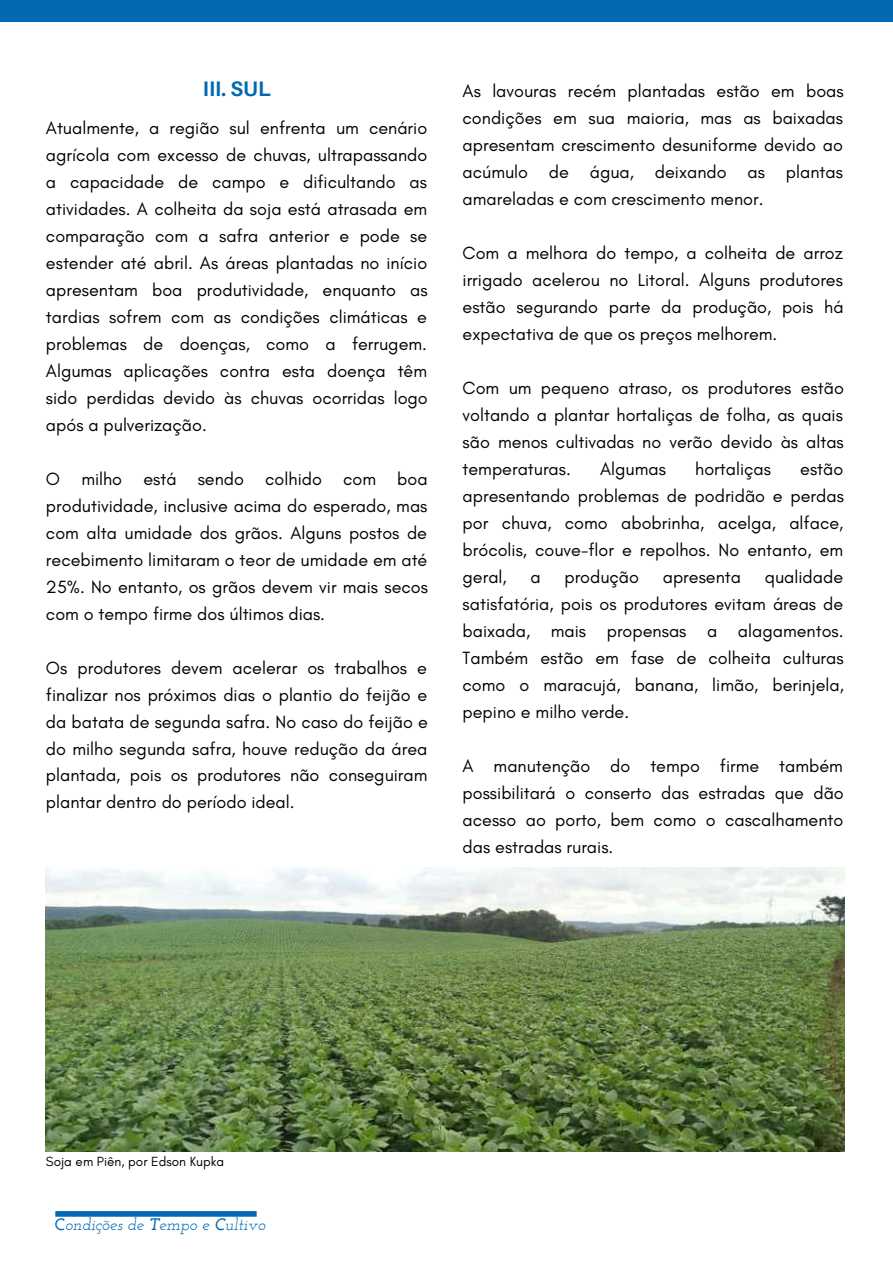
<style>
.page{position:relative;width:893px;height:1264px;background:#fff}
.page>*{position:absolute;margin:0;border:0;box-sizing:border-box;transform-origin:0 0}
.t1{font:700 21px "Aileron";color:#0168b2}
.t2{font:18px/27px "Glacial Indifference";color:#000;text-align:justify}
.t3{font:italic 16.65px "Josefin Slab";color:#0168b2}
.t4{font:13.5px "Glacial Indifference";color:#000}
.s1{font-weight:700;font-style:normal}
.s2{font-weight:700}
</style>
<div class="page">
<div style="left:55px;top:1211px;width:201px;height:5px;background:#0168b2"></div>
<div style="left:0;top:0;width:892px;height:22px;background:#0168b2"></div>
<img style="left:46px;top:867px;width:798px;height:283px">
<p class="t1" style="left:203px;top:75px;width:69px">III. SUL</p>
<p class="t2" style="left:46px;top:114px;width:383px">Atualmente, a região sul enfrenta um cenário agrícola com excesso de chuvas, ultrapassando a capacidade de campo e dificultando as atividades. A colheita da soja está atrasada em comparação com a safra anterior e pode se estender até abril. As áreas plantadas no início apresentam boa produtividade, enquanto as tardias sofrem com as condições climáticas e problemas de doenças, como a ferrugem.<br>Algumas aplicações contra esta doença têm sido perdidas devido às chuvas ocorridas logo após a pulverização.</p>
<p class="t2" style="left:46px;top:465px;width:383px">O milho está sendo colhido com boa produtividade, inclusive acima do esperado, mas com alta umidade dos grãos. Alguns postos de recebimento limitaram o teor de umidade em até 25%. No entanto, os grãos devem vir mais secos com o tempo firme dos últimos dias.</p>
<p class="t2" style="left:46px;top:653px;width:383px">Os produtores devem acelerar os trabalhos e finalizar nos próximos dias o plantio do feijão e da batata de segunda safra. No caso do feijão e do milho segunda safra, houve redução da área plantada, pois os produtores não conseguiram plantar dentro do período ideal.</p>
<p class="t2" style="left:462px;top:77px;width:382px">As lavouras recém plantadas estão em boas condições em sua maioria, mas as baixadas apresentam crescimento desuniforme devido ao acúmulo de água, deixando as plantas amareladas e com crescimento menor.</p>
<p class="t2" style="left:462px;top:239px;width:382px">Com a melhora do tempo, a colheita de arroz irrigado acelerou no Litoral. Alguns produtores estão segurando parte da produção, pois há expectativa de que os preços melhorem.</p>
<p class="t2" style="left:462px;top:374px;width:383px">Com um pequeno atraso, os produtores estão voltando a plantar hortaliças de folha, as quais são menos cultivadas no verão devido às altas temperaturas.</p>
<p class="t2" style="left:600px;top:455px;width:67px">Algumas</p>
<p class="t2" style="left:695px;top:455px;width:77px">hortaliças</p>
<p class="t2" style="left:462px;top:455px;width:383px;text-indent:337px">estão apresentando problemas de podridão e perdas por chuva, como abobrinha, acelga, alface, brócolis, couve-flor e repolhos. No entanto, em geral,</p>
<p class="t2" style="left:462px;top:563px;width:383px;text-indent:302px">qualidade satisfatória, pois os produtores evitam áreas de baixada, mais propensas a alagamentos.<br>Também estão em fase de colheita culturas como o maracujá, banana, limão, berinjela, pepino e milho verde.</p>
<p class="t2" style="left:462px;top:752px;width:383px">A manutenção do tempo firme também possibilitará o conserto das estradas que dão acesso ao porto, bem como o cascalhamento das estradas rurais.</p>
<p class="t2" style="left:530px;top:563px;width:12px">a</p>
<p class="t2" style="left:564px;top:563px;width:76px">produção</p>
<p class="t2" style="left:662px;top:563px;width:80px">apresenta</p>
<p class="t4" style="left:46px;top:1152px;width:179px">Soja em Piên, por Edson Kupka</p>
<p class="t3" style="left:55px;top:1217px;width:212px"><span class="s1">C</span>ondições de <span class="s2">T</span>empo e <span class="s2">C</span>ultivo</p>
</div>
